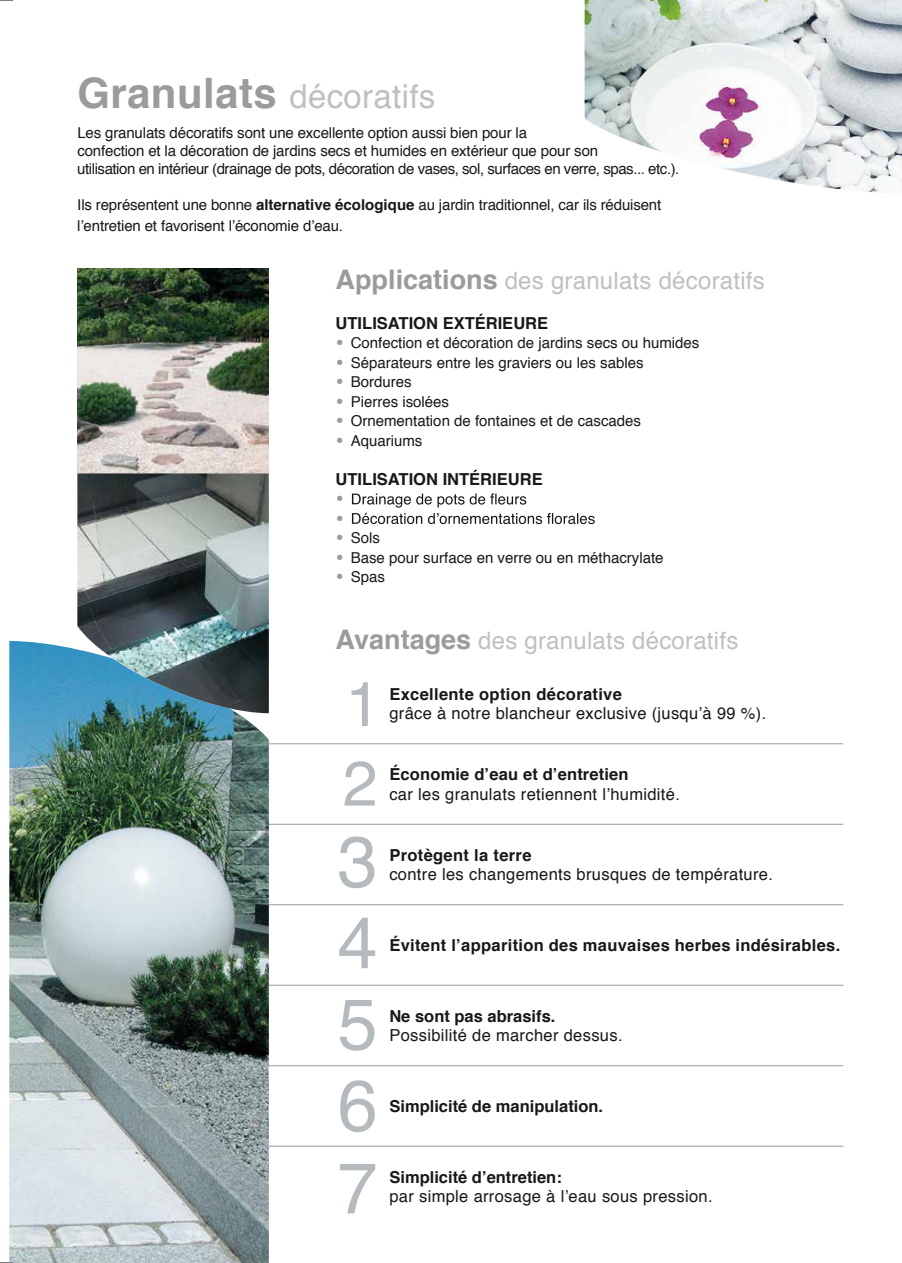
<style>
.page{position:relative;width:902px;height:1263px;background:#fff}
.page>*{position:absolute;margin:0;border:0;box-sizing:border-box;transform-origin:0 0}
.t1{font:72px "Helvetica";color:#b4babd}
.t2{font:63px "Helvetica";color:#b4babd}
.t3{font:33px "Helvetica";letter-spacing:.01em;color:#bfc0c2}
.t4{font:24px "Helvetica";letter-spacing:.01em;color:#bfc0c2}
.t5{font:24px/19.5px "Helvetica";color:#9a9b9d}
.t6{font:700 16.5px "Helvetica";letter-spacing:.01em;color:#1a171c}
.t7{font:16.5px "Helvetica";letter-spacing:.02em;color:#1a171c}
.t8{font:15px/18px "Helvetica";letter-spacing:-.01em;color:#1a171c}
.s1{font-weight:700;font-size:42px;color:#9a9b9d}
.s2{font-weight:700}
.s3{font-weight:700;font-size:27px;color:#9a9b9d}
.s4{font-size:24px;color:#9a9b9d}
</style>
<div class="page">
<hr style="left:265px;top:904px;width:578px;height:1px;background:#9a9b9d">
<hr style="left:265px;top:824px;width:578px;height:1px;background:#9a9b9d">
<svg style="left:352px;top:493px;width:242px;height:31px"></svg>
<img style="left:77px;top:268px;width:192px;height:205px">
<hr style="left:265px;top:743px;width:578px;height:1px;background:#9a9b9d">
<hr style="left:265px;top:985px;width:578px;height:1px;background:#9a9b9d">
<hr style="left:265px;top:1065px;width:578px;height:1px;background:#9a9b9d">
<hr style="left:265px;top:1146px;width:578px;height:1px;background:#9a9b9d">
<img style="left:9px;top:641px;width:260px;height:622px">
<img style="left:77px;top:473px;width:192px;height:240px">
<img style="left:584px;top:0;width:317px;height:192px">
<svg style="left:0;top:0;width:13px;height:1px"></svg>
<svg style="left:0;top:1262px;width:13px;height:1px"></svg>
<h3 class="t3" style="left:77px;top:70px;width:359px"><span class="s1">Granulats</span> décoratifs</h3>
<p class="t8" style="left:77px;top:124px;width:603px">Les granulats décoratifs sont une excellente option aussi bien pour la<br>confection et la décoration de jardins secs et humides en extérieur que pour son<br>utilisation en intérieur (drainage de pots, décoration de vases, sol, surfaces en verre, spas... etc.).</p>
<p class="t8" style="left:77px;top:194px;width:585px;line-height:21.6px">Ils représentent une bonne <span class="s2">alternative écologique</span> au jardin traditionnel, car ils réduisent l’entretien et favorisent l’économie d’eau.</p>
<h3 class="t4" style="left:335px;top:262px;width:430px"><span class="s3">Applications</span> des granulats décoratifs</h3>
<p class="t6" style="left:335px;top:310px;width:214px">UTILISATION EXTÉRIEURE</p>
<p class="t8" style="left:335px;top:334px;width:365px"><span class="s4">•</span> Confection et décoration de jardins secs ou humides</p>
<p class="t8" style="left:335px;top:354px;width:309px"><span class="s4">•</span> Séparateurs entre les graviers ou les sables</p>
<p class="t8" style="left:335px;top:373px;width:77px"><span class="s4">•</span> Bordures</p>
<p class="t8" style="left:335px;top:393px;width:115px"><span class="s4">•</span> Pierres isolées</p>
<p class="t8" style="left:335px;top:412px;width:307px"><span class="s4">•</span> Ornementation de fontaines et de cascades</p>
<p class="t8" style="left:335px;top:432px;width:88px"><span class="s4">•</span> Aquariums</p>
<p class="t6" style="left:335px;top:466px;width:208px">UTILISATION INTÉRIEURE</p>
<h3 class="t5" style="left:335px;top:490px;width:10px">• •</h3>
<p class="t8" style="left:335px;top:529px;width:46px"><span class="s4">•</span> Sols</p>
<p class="t8" style="left:335px;top:549px;width:329px"><span class="s4">•</span> Base pour surface en verre ou en méthacrylate</p>
<p class="t8" style="left:335px;top:568px;width:51px"><span class="s4">•</span> Spas</p>
<h3 class="t4" style="left:335px;top:622px;width:404px"><span class="s3">Avantages</span> des granulats décoratifs</h3>
<h2 class="t2" style="left:345px;top:655px;width:37px">1</h2>
<h2 class="t2" style="left:342px;top:735px;width:37px">2</h2>
<h1 class="t1" style="left:337px;top:806px;width:42px">3</h1>
<h1 class="t1" style="left:337px;top:887px;width:42px">4</h1>
<h1 class="t1" style="left:337px;top:969px;width:42px">5</h1>
<h1 class="t1" style="left:337px;top:1050px;width:42px">6</h1>
<h1 class="t1" style="left:337px;top:1133px;width:42px">7</h1>
<p class="t6" style="left:389px;top:681px;width:234px">Excellente option décorative</p>
<p class="t7" style="left:389px;top:701px;width:378px">grâce à notre blancheur exclusive (jusqu’à 99 %).</p>
<p class="t6" style="left:389px;top:761px;width:241px">Économie d’eau et d’entretien</p>
<p class="t7" style="left:389px;top:781px;width:292px">car les granulats retiennent l’humidité.</p>
<p class="t6" style="left:389px;top:842px;width:144px">Protègent la terre</p>
<p class="t7" style="left:389px;top:862px;width:385px">contre les changements brusques de température.</p>
<p class="t6" style="left:389px;top:932px;width:452px">Évitent l’apparition des mauvaises herbes indésirables.</p>
<p class="t6" style="left:389px;top:1003px;width:167px">Ne sont pas abrasifs.</p>
<p class="t7" style="left:389px;top:1023px;width:235px">Possibilité de marcher dessus.</p>
<p class="t6" style="left:389px;top:1093px;width:215px">Simplicité de manipulation.</p>
<p class="t6" style="left:389px;top:1164px;width:174px">Simplicité d’entretien:</p>
<p class="t7" style="left:389px;top:1184px;width:325px">par simple arrosage à l’eau sous pression.</p>
</div>
